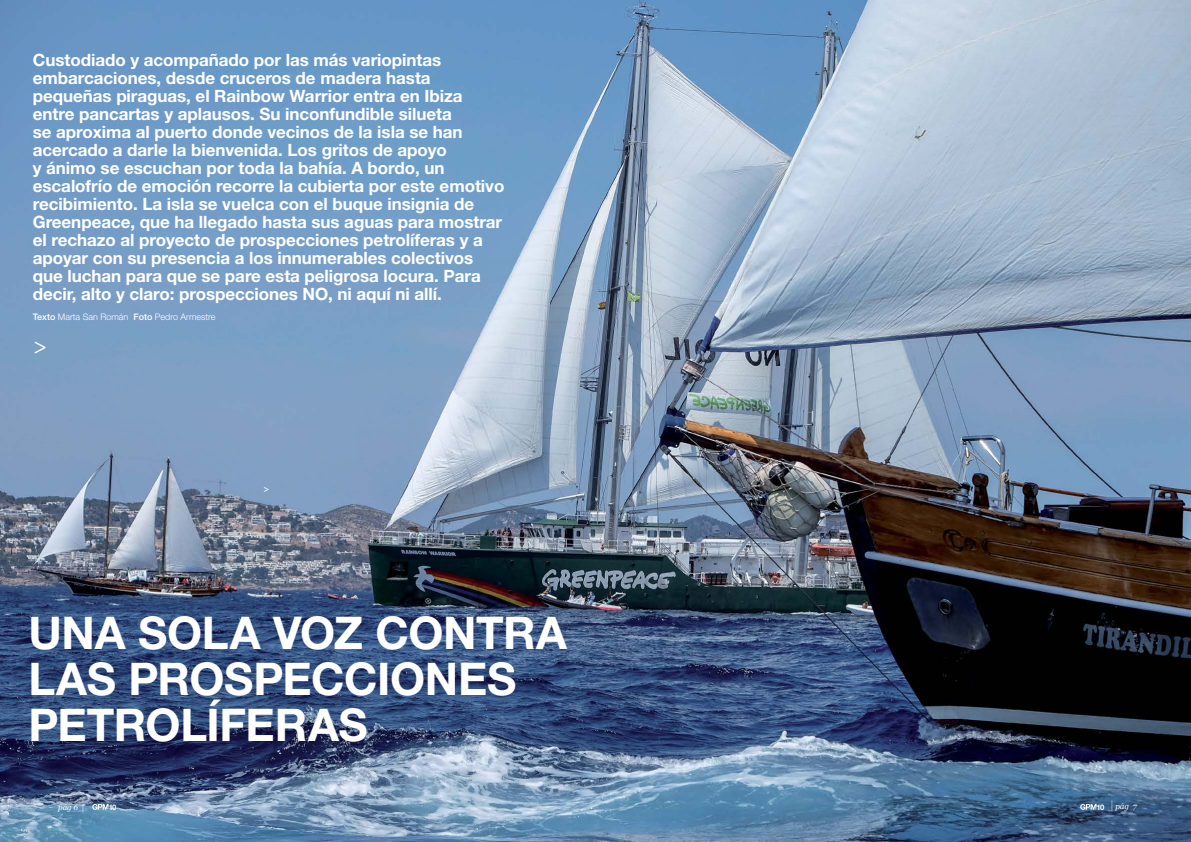
<style>
.page{position:relative;width:1191px;height:842px;background:#fff}
.page>*{position:absolute;margin:0;border:0;box-sizing:border-box;transform-origin:0 0}
.t1{font:700 45.1px/46px "Helvetica Neue LT Std";letter-spacing:-.01em;color:#fff}
.t2{font:23px "Georgia";color:#fff}
.t3{font:700 17px/18px "Helvetica Neue LT Std";letter-spacing:-.005em;color:#fff}
.t4{font:300 9px "Helvetica Neue LT Std";color:#fff}
.t5{font:9px "Georgia";color:#000}
.t6{font:700 9px "Georgia";color:#fff}
.t7{font:italic 8px "Georgia";letter-spacing:-.01em;color:#fff}
.t8{font:700 7.7px "Helvetica Neue LT Std";color:#fff}
.s1{font-weight:500}
.s2{font-family:"Helvetica Neue LT Std";font-weight:100;font-style:normal;font-size:11px}
.s3{font-family:"Helvetica Neue LT Std";font-weight:700;font-style:normal;font-size:7.7px}
</style>
<div class="page">
<img style="left:0;top:0;width:1191px;height:842px">
<svg style="left:1080px;top:804px;width:16px;height:6px"></svg>
<svg style="left:92px;top:804px;width:17px;height:6px"></svg>
<p class="t3" style="left:33px;top:50px;width:473px">Custodiado y acompañado por las más variopintas embarcaciones, desde cruceros de madera hasta pequeñas piraguas, el Rainbow Warrior entra en Ibiza entre pancartas y aplausos. Su inconfundible silueta<br>se aproxima al puerto donde vecinos de la isla se han acercado a darle la bienvenida. Los gritos de apoyo<br>y ánimo se escuchan por toda la bahía. A bordo, un escalofrío de emoción recorre la cubierta por este emotivo recibimiento. La isla se vuelca con el buque insignia de Greenpeace, que ha llegado hasta sus aguas para mostrar el rechazo al proyecto de prospecciones petrolíferas y a apoyar con su presencia a los innumerables colectivos que luchan para que se pare esta peligrosa locura. Para decir, alto y claro: prospecciones NO, ni aquí ni allí.</p>
<p class="t4" style="left:33px;top:311px;width:184px"><span class="s1">Texto</span> Marta San Román <span class="s1">Foto</span> Pedro Armestre</p>
<h2 class="t2" style="left:33px;top:332px;width:16px">&gt;</h2>
<p class="t6" style="left:263px;top:483px;width:8px">&gt;</p>
<h1 class="t1" style="left:28px;top:609px;width:540px">UNA SOLA VOZ CONTRA<br>LAS PROSPECCIONES<br>PETROLÍFERAS</h1>
<p class="t5" style="left:534px;top:766px;width:7px">&gt;</p>
<p class="t7" style="left:58px;top:802px;width:28px">pág 6 <span class="s2">|</span></p>
<p class="t8" style="left:109px;top:802px;width:9px">10</p>
<p class="t7" style="left:1096px;top:801px;width:42px"><span class="s3">10</span> <span class="s2">|</span> pág 7</p>
</div>
